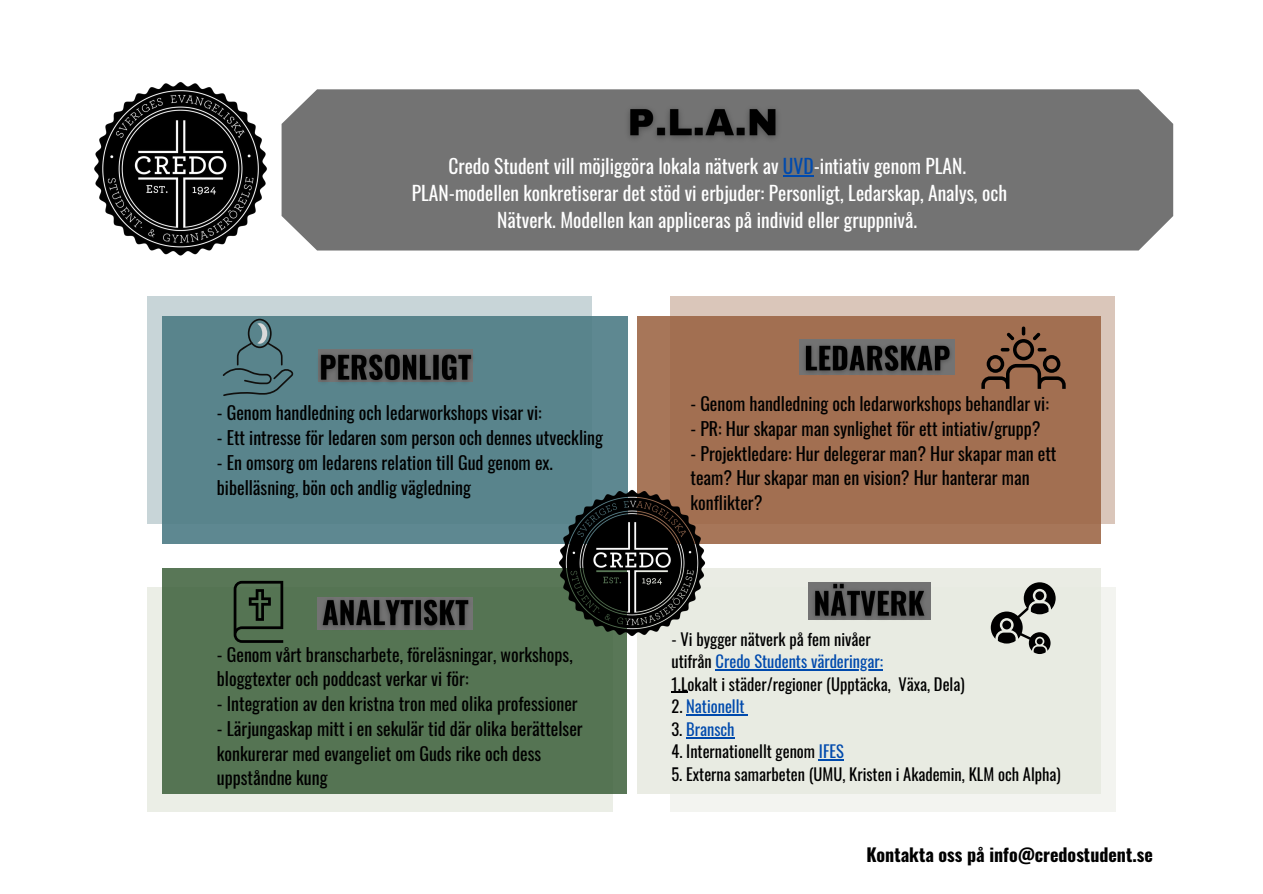
<style>
.page{position:relative;width:1263px;height:894px;background:#fff}
.page>*{position:absolute;margin:0;border:0;box-sizing:border-box;transform-origin:0 0}
.t1{font:19.5px/27px "Oswald";color:#fff;text-align:center}
.t2{font:18px/24.8px "Oswald";color:#000}
.t3{font:700 18px "Oswald";color:#000}
.t4{font:16.5px "Oswald";color:#000}
.t5{font:16.5px "Oswald";color:#004aad}
.s1{color:#004aad}
.s2{color:#000}
</style>
<div class="page">
<div style="left:282px;top:89px;width:891px;height:161px;background:#737373"></div>
<img style="left:94px;top:82px;width:173px;height:174px">
<div style="left:147px;top:296px;width:445px;height:227px;background:#c8d5d8"></div>
<div style="left:163px;top:316px;width:465px;height:227px;background:#59848c"></div>
<svg style="left:223px;top:318px;width:71px;height:78px"></svg>
<div style="left:671px;top:296px;width:444px;height:227px;background:#dac6ba"></div>
<div style="left:637px;top:316px;width:464px;height:227px;background:#a26f51"></div>
<svg style="left:981px;top:326px;width:85px;height:62px"></svg>
<div style="left:671px;top:587px;width:445px;height:225px;background:#f3f4f0"></div>
<div style="left:637px;top:568px;width:463px;height:225px;background:#e7eae1"></div>
<div style="left:147px;top:587px;width:466px;height:225px;background:#e7eae1"></div>
<img style="left:799px;top:339px;width:156px;height:36px">
<div style="left:163px;top:568px;width:464px;height:225px;background:#557453"></div>
<img style="left:317px;top:597px;width:156px;height:33px">
<img style="left:808px;top:582px;width:123px;height:38px">
<hr style="left:716px;top:669px;width:167px;height:1px;background:#004aad">
<svg style="left:671px;top:691px;width:17px;height:1px"></svg>
<hr style="left:686px;top:714px;width:59px;height:1px;background:#004aad">
<hr style="left:686px;top:736px;width:49px;height:1px;background:#004aad">
<svg style="left:819px;top:759px;width:25px;height:1px"></svg>
<img style="left:537px;top:489px;width:191px;height:147px">
<img style="left:618px;top:95px;width:183px;height:60px">
<hr style="left:783px;top:175px;width:31px;height:1px;background:#004aad">
<img style="left:318px;top:349px;width:155px;height:34px">
<svg style="left:234px;top:580px;width:49px;height:62px"></svg>
<svg style="left:991px;top:582px;width:65px;height:72px"></svg>
<p class="t1" style="left:448px;top:151px;width:519px">Credo Student vill möjliggöra lokala nätverk av <span class="s1">UVD</span>-intiativ genom PLAN.</p>
<p class="t1" style="left:412px;top:178px;width:597px">PLAN-modellen konkretiserar det stöd vi erbjuder: Personligt, Ledarskap, Analys, och<br>Nätverk. Modellen kan appliceras på individ eller gruppnivå.</p>
<p class="t2" style="left:217px;top:399px;width:326px">- Genom handledning och ledarworkshops visar vi:</p>
<p class="t2" style="left:217px;top:424px;width:388px">- Ett intresse för ledaren som person och dennes utveckling</p>
<p class="t2" style="left:217px;top:449px;width:338px">- En omsorg om ledarens relation till Gud genom ex. bibelläsning, bön och andlig vägledning</p>
<p class="t2" style="left:217px;top:641px;width:357px">- Genom vårt branscharbete, föreläsningar, workshops, bloggtexter och poddcast verkar vi för:</p>
<p class="t2" style="left:217px;top:690px;width:362px">- Integration av den kristna tron med olika professioner</p>
<p class="t2" style="left:217px;top:715px;width:367px">- Lärjungaskap mitt i en sekulär tid där olika berättelser konkurerar med evangeliet om Guds rike och dess uppståndne kung</p>
<p class="t2" style="left:690px;top:390px;width:360px">- Genom handledning och ledarworkshops behandlar vi:</p>
<p class="t2" style="left:690px;top:415px;width:352px">- PR: Hur skapar man synlighet för ett intiativ/grupp?</p>
<p class="t2" style="left:690px;top:440px;width:368px">- Projektledare: Hur delegerar man? Hur skapar man ett team? Hur skapar man en vision? Hur hanterar man konflikter?</p>
<p class="t4" style="left:671px;top:626px;width:201px">- Vi bygger nätverk på fem nivåer</p>
<p class="t5" style="left:671px;top:648px;width:213px"><span class="s2">utifrån</span> Credo Students värderingar:</p>
<p class="t4" style="left:671px;top:671px;width:295px">1.Lokalt i städer/regioner (Upptäcka, Växa, Dela)</p>
<p class="t5" style="left:671px;top:693px;width:75px"><span class="s2">2.</span> Nationellt</p>
<p class="t5" style="left:671px;top:716px;width:65px"><span class="s2">3.</span> Bransch</p>
<p class="t4" style="left:671px;top:738px;width:174px">4. Internationellt genom <span class="s1">IFES</span></p>
<p class="t4" style="left:671px;top:761px;width:391px">5. Externa samarbeten (UMU, Kristen i Akademin, KLM och Alpha)</p>
<p class="t3" style="left:866px;top:840px;width:288px">Kontakta oss på info@credostudent.se</p>
</div>
